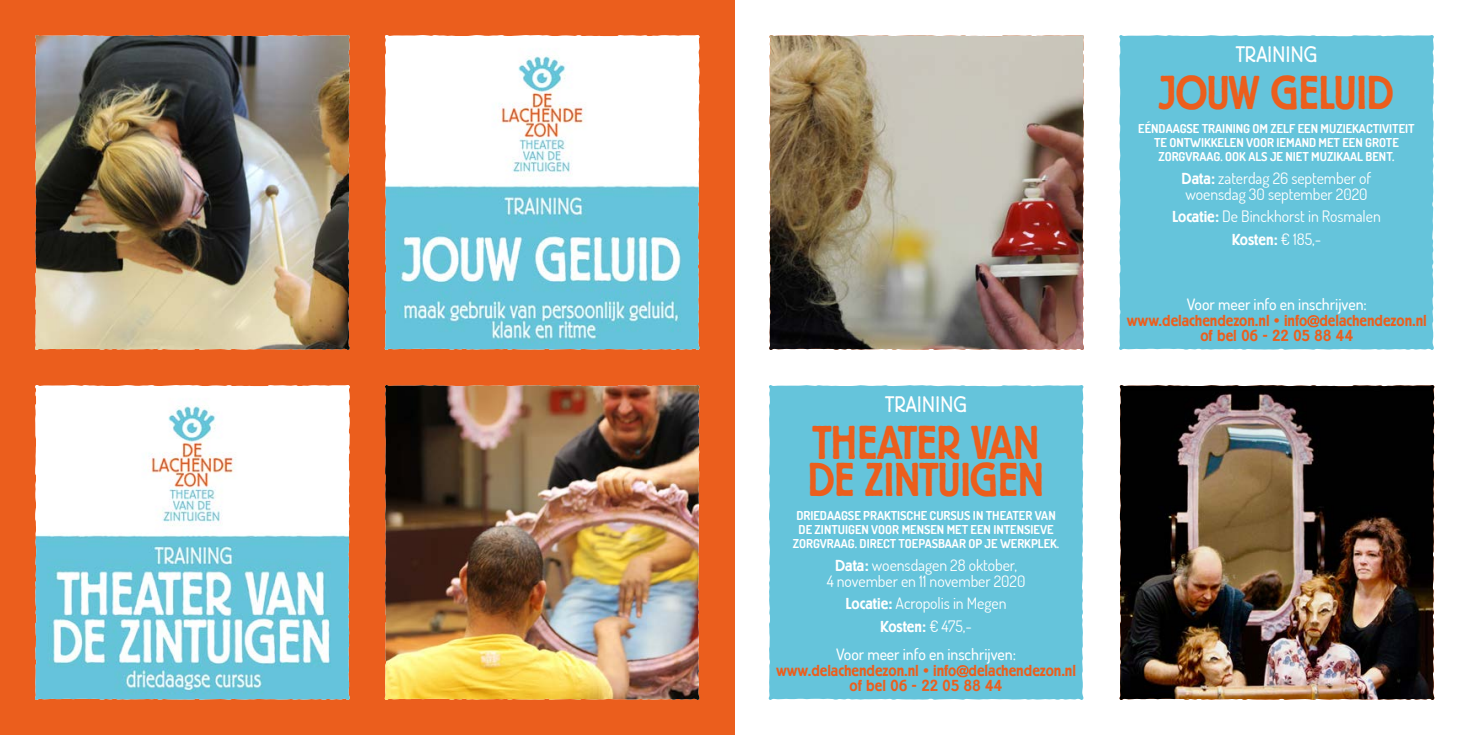
<style>
.page{position:relative;width:1469px;height:735px;background:#fff}
.page>*{position:absolute;margin:0;border:0;box-sizing:border-box;transform-origin:0 0}
.t1{font:500 46.9px/36.9px "Berliner Grotesk";letter-spacing:-.025em;color:#eb5e1d;scale:.9 1}
.t2{font:300 22.22px "Berliner Grotesk";letter-spacing:.02em;color:#fff;scale:.9 1}
.t3{font:15.75px/15.8px "Dosis";color:#fff}
.t4{font:500 15.75px/15.8px "Berliner Grotesk";color:#eb5e1d;text-align:center}
.t5{font:500 15.75px "Dosis";color:#fff}
.t6{font:500 15.75px "Berliner Grotesk";color:#fff}
.t7{font:700 12.25px/14px "Dosis";color:#fff;text-align:center}
.s1{font-family:"Berliner Grotesk";font-weight:500}
.s2{font-family:"Dosis";font-weight:400}
</style>
<div class="page">
<div style="left:0;top:0;width:734px;height:734px;background:#eb5e1d"></div>
<img style="left:35px;top:35px;width:315px;height:315px">
<img style="left:35px;top:36px;width:102px;height:314px">
<svg style="left:35px;top:385px;width:315px;height:315px;background:#c2e3ea"></svg>
<img style="left:35px;top:385px;width:102px;height:314px">
<svg style="left:384px;top:35px;width:316px;height:315px;background:#bae0e8"></svg>
<img style="left:385px;top:36px;width:102px;height:314px">
<img style="left:384px;top:385px;width:316px;height:315px">
<img style="left:385px;top:385px;width:102px;height:315px">
<img style="left:1119px;top:385px;width:316px;height:315px">
<img style="left:1119px;top:385px;width:102px;height:314px">
<div style="left:1119px;top:35px;width:315px;height:315px;background:#65c4db"></div>
<div style="left:768px;top:385px;width:316px;height:315px;background:#65c4db"></div>
<img style="left:769px;top:35px;width:315px;height:315px">
<img style="left:769px;top:36px;width:102px;height:314px">
<svg style="left:956px;top:664px;width:12px;height:13px"></svg>
<svg style="left:1307px;top:315px;width:12px;height:12px"></svg>
<h2 class="t2" style="left:885px;top:391px;width:93px">TRAINING</h2>
<h1 class="t1" style="left:808px;top:425px;width:264px">THEATER VAN<br>DE ZINTUIGEN</h1>
<p class="t7" style="left:792px;top:508px;width:268px">DRIEDAAGSE PRAKTISCHE CURSUS IN THEATER VAN<br>DE ZINTUIGEN VOOR MENSEN MET EEN INTENSIEVE<br>ZORGVRAAG. DIRECT TOEPASBAAR OP JE WERKPLEK.</p>
<p class="t3" style="left:826px;top:556px;width:200px;text-align:center"><span class="s1">Data:</span> woensdagen 28 oktober,<br>4 november en 11 november 2020</p>
<p class="t3" style="left:845px;top:595px;width:162px"><span class="s1">Locatie:</span> Acropolis in Megen</p>
<p class="t6" style="left:880px;top:618px;width:93px">Kosten: <span class="s2">€ 475,-</span></p>
<p class="t5" style="left:836px;top:643px;width:181px">Voor meer info en inschrijven:</p>
<p class="t4" style="left:776px;top:662px;width:301px">www.delachendezon.nl • info delachendezon.nl of bel 06 - 22 05 88 44</p>
<h2 class="t2" style="left:1235px;top:42px;width:93px">TRAINING</h2>
<h1 class="t1" style="left:1158px;top:76px;width:263px">JOUW GELUID</h1>
<p class="t7" style="left:1138px;top:121px;width:278px">EÉNDAAGSE TRAINING OM ZELF EEN MUZIEKACTIVITEIT<br>TE ONTWIKKELEN VOOR IEMAND MET EEN GROTE<br>ZORGVRAAG. OOK ALS JE NIET MUZIKAAL BENT.</p>
<p class="t3" style="left:1181px;top:170px;width:191px"><span class="s1">Data:</span> zaterdag 26 september of woensdag 30 september 2020</p>
<p class="t3" style="left:1172px;top:208px;width:210px"><span class="s1">Locatie:</span> De Binckhorst in Rosmalen</p>
<p class="t6" style="left:1231px;top:231px;width:91px">Kosten: <span class="s2">€ 185,-</span></p>
<p class="t5" style="left:1186px;top:293px;width:181px">Voor meer info en inschrijven:</p>
<p class="t4" style="left:1126px;top:312px;width:301px">www.delachendezon.nl • info delachendezon.nl of bel 06 - 22 05 88 44</p>
</div>
